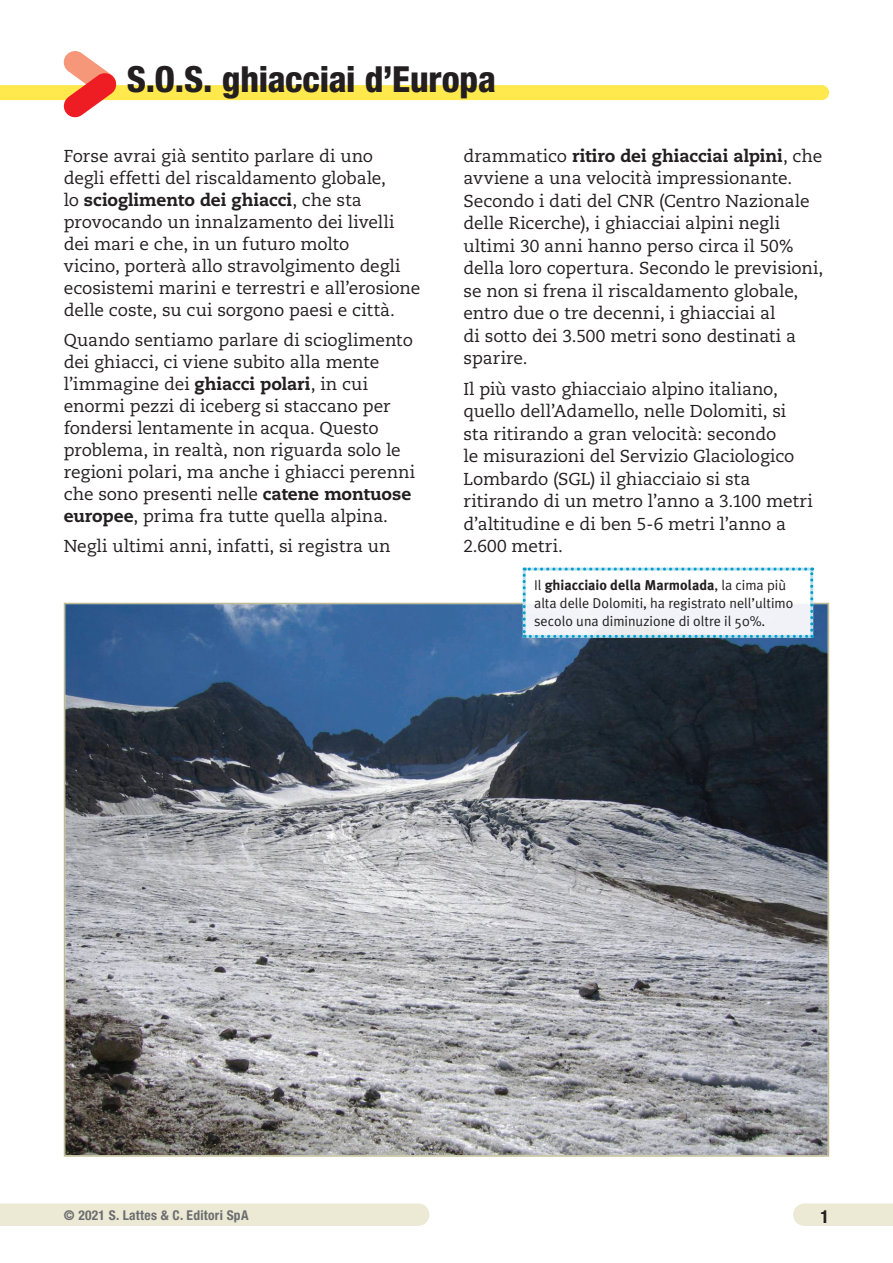
<style>
.page{position:relative;width:893px;height:1263px;background:#fff}
.page>*{position:absolute;margin:0;border:0;box-sizing:border-box;transform-origin:0 0}
.t1{font:800 condensed 36px "Helvetica Neue LT Std";letter-spacing:-.005em;color:#231f20}
.t2{font:700 condensed 18px "Helvetica Neue LT Std";color:#231f20}
.t3{font:17.25px/22.5px "Caecilia LT Std";letter-spacing:-.005em;color:#231f20}
.t4{font:14.25px/18px "Meta Plus Normal";color:#231f20}
.t5{font:700 14.25px "Meta Plus";color:#231f20}
.t6{font:700 condensed 13.5px "Helvetica Neue LT Std";letter-spacing:.02em;color:#6c6d70}
.s1{font-weight:800}
.s2{font-family:"Meta Plus Normal";font-weight:400}
</style>
<div class="page">
<div style="left:0;top:1203px;width:418px;height:23px;background:#ecead5"></div>
<div style="left:804px;top:1203px;width:89px;height:23px;background:#ecead5"></div>
<svg style="left:0;top:51px;width:829px;height:67px"></svg>
<svg style="left:64px;top:603px;width:765px;height:554px;background:#7c848f"></svg>
<svg style="left:521px;top:567px;width:294px;height:72px"></svg>
<h1 class="t1" style="left:127px;top:57px;width:371px">S.O.S. ghiacciai d’Europa</h1>
<p class="t3" style="left:64px;top:145px;width:358px;line-height:21.9px">Forse avrai già sentito parlare di uno<br>degli effetti del riscaldamento globale,<br>lo <span class="s1">scioglimento dei ghiacci</span>, che sta provocando un innalzamento dei livelli dei mari e che, in un futuro molto<br>vicino, porterà allo stravolgimento degli ecosistemi marini e terrestri e all’erosione delle coste, su cui sorgono paesi e città.</p>
<p class="t3" style="left:64px;top:330px;width:353px;line-height:21.9px">Quando sentiamo parlare di scioglimento dei ghiacci, ci viene subito alla mente l’immagine dei <span class="s1">ghiacci polari</span>, in cui enormi pezzi di iceberg si staccano per fondersi lentamente in acqua. Questo problema, in realtà, non riguarda solo le regioni polari, ma anche i ghiacci perenni che sono presenti nelle <span class="s1">catene montuose europee</span>, prima fra tutte quella alpina.</p>
<p class="t3" style="left:64px;top:535px;width:328px">Negli ultimi anni, infatti, si registra un</p>
<p class="t3" style="left:463px;top:145px;width:361px">drammatico <span class="s1">ritiro dei ghiacciai alpini</span>, che avviene a una velocità impressionante.<br>Secondo i dati del CNR (Centro Nazionale delle Ricerche), i ghiacciai alpini negli ultimi 30 anni hanno perso circa il 50% della loro copertura. Secondo le previsioni, se non si frena il riscaldamento globale, entro due o tre decenni, i ghiacciai al<br>di sotto dei 3.500 metri sono destinati a sparire.</p>
<p class="t3" style="left:463px;top:378px;width:351px">Il più vasto ghiacciaio alpino italiano, quello dell’Adamello, nelle Dolomiti, si sta ritirando a gran velocità: secondo<br>le misurazioni del Servizio Glaciologico Lombardo (SGL) il ghiacciaio si sta ritirando di un metro l’anno a 3.100 metri d’altitudine e di ben 5-6 metri l’anno a 2.600 metri.</p>
<p class="t5" style="left:534px;top:577px;width:253px"><span class="s2">Il</span> ghiacciaio della Marmolada<span class="s2">, la cima più</span></p>
<p class="t4" style="left:534px;top:594px;width:261px">alta delle Dolomiti, ha registrato nell’ultimo secolo una diminuzione di oltre il 50%.</p>
<p class="t6" style="left:64px;top:1206px;width:186px">© 2021 S. Lattes &amp; C. Editori SpA</p>
<p class="t2" style="left:820px;top:1206px;width:10px">1</p>
</div>
